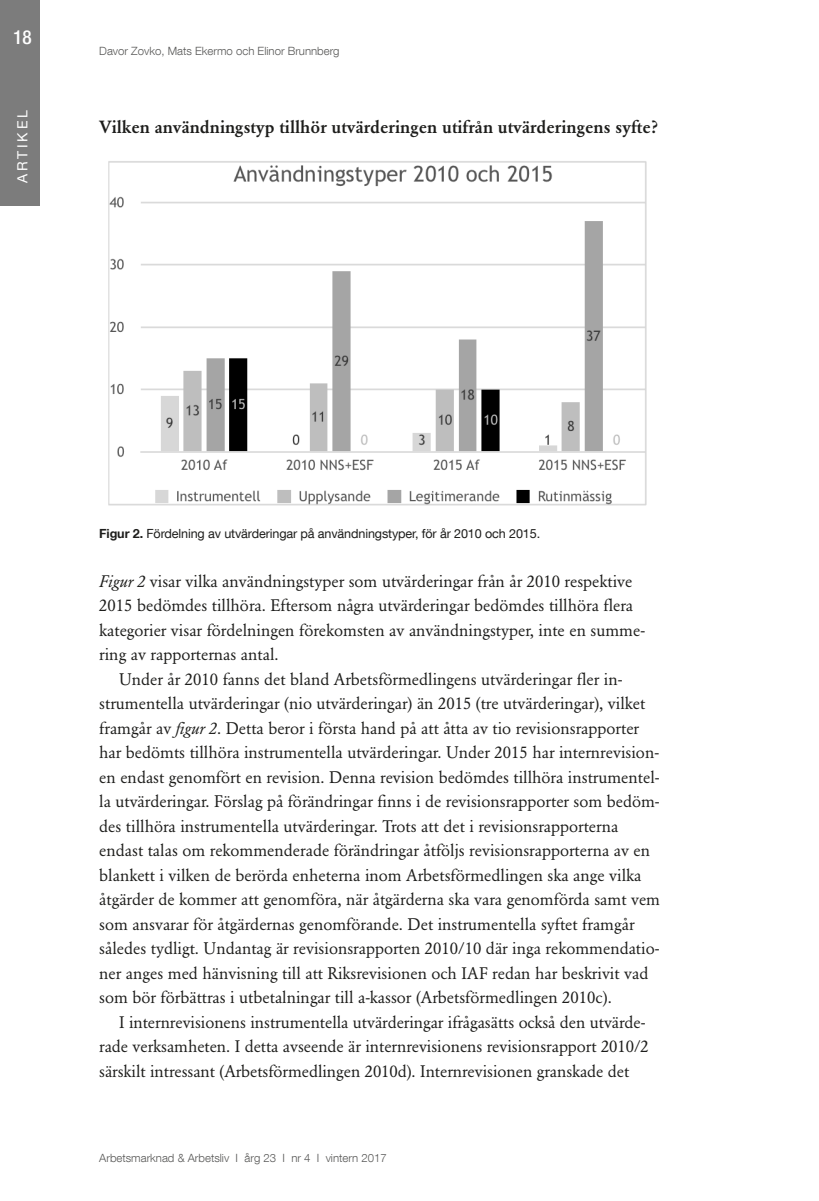
<style>
.page{position:relative;width:819px;height:1201px;background:#fff}
.page>*{position:absolute;margin:0;border:0;box-sizing:border-box;transform-origin:0 0}
.t1{font:500 condensed 19.25px "Helvetica Neue LT Com";color:#fff}
.t2{font:500 17.5px "Garamond BE";color:#1d1d1b}
.t3{font:16.62px/24.5px "Garamond BE";color:#1d1d1b}
.t4{font:14px "Helvetica Neue LT Com";letter-spacing:.2em;color:#fff}
.t5{font:12.6px "Helvetica Neue LT Com";letter-spacing:-.01em;color:#1d1d1b}
.t6{font:300 11.38px "Helvetica Neue LT Com";color:#575756}
.s1{font-weight:700}
.s2{font-style:italic}
</style>
<div class="page">
<div style="left:0;top:0;width:40px;height:205px;background:#7c7c7c"></div>
<img style="left:108px;top:161px;width:539px;height:345px">
<p class="t1" style="left:13px;top:25px;width:20px">18</p>
<p class="t4" style="left:14px;top:183px;width:74px;rotate:-90deg">ARTIKEL</p>
<p class="t6" style="left:99px;top:44px;width:242px">Davor Zovko, Mats Ekermo och Elinor Brunnberg</p>
<p class="t2" style="left:99px;top:117px;width:560px">Vilken användningstyp tillhör utvärderingen utifrån utvärderingens syfte?</p>
<p class="t5" style="left:99px;top:525px;width:442px"><span class="s1">Figur 2.</span> Fördelning av utvärderingar på användningstyper, för år 2010 och 2015.</p>
<p class="t3" style="left:99px;top:568px;width:547px"><span class="s2">Figur 2</span> visar vilka användningstyper som utvärderingar från år 2010 respektive 2015 bedömdes tillhöra. Eftersom några utvärderingar bedömdes tillhöra flera kategorier visar fördelningen förekomsten av användningstyper, inte en summe&shy;ring av rapporternas antal.</p>
<p class="t3" style="left:99px;top:666px;width:562px;text-indent:20px">Under år 2010 fanns det bland Arbetsförmedlingens utvärderingar fler in&shy;strumentella utvärderingar (nio utvärderingar) än 2015 (tre utvärderingar), vilket framgår av <span class="s2">figur 2</span>. Detta beror i första hand på att åtta av tio revisionsrapporter har bedömts tillhöra instrumentella utvärderingar. Under 2015 har internrevision&shy;en endast genomfört en revision. Denna revision bedömdes tillhöra instrumentel&shy;la utvärderingar. Förslag på förändringar finns i de revisionsrapporter som bedöm&shy;des tillhöra instrumentella utvärderingar. Trots att det i revisionsrapporterna endast talas om rekommenderade förändringar åtföljs revisionsrapporterna av en blankett i vilken de berörda enheterna inom Arbetsförmedlingen ska ange vilka åtgärder de kommer att genomföra, när åtgärderna ska vara genomförda samt vem som ansvarar för åtgärdernas genomförande. Det instrumentella syftet framgår således tydligt. Undantag är revisionsrapporten 2010/10 där inga rekommendatio&shy;ner anges med hänvisning till att Riksrevisionen och IAF redan har beskrivit vad som bör förbättras i utbetalningar till a-kassor (Arbetsförmedlingen 2010c).</p>
<p class="t3" style="left:99px;top:1009px;width:551px;text-indent:20px">I internrevisionens instrumentella utvärderingar ifrågasätts också den utvärde&shy;rade verksamheten. I detta avseende är internrevisionens revisionsrapport 2010/2 särskilt intressant (Arbetsförmedlingen 2010d). Internrevisionen granskade det</p>
<p class="t6" style="left:99px;top:1151px;width:289px">Arbetsmarknad &amp; Arbetsliv I årg 23 I nr 4 I vintern 2017</p>
</div>
